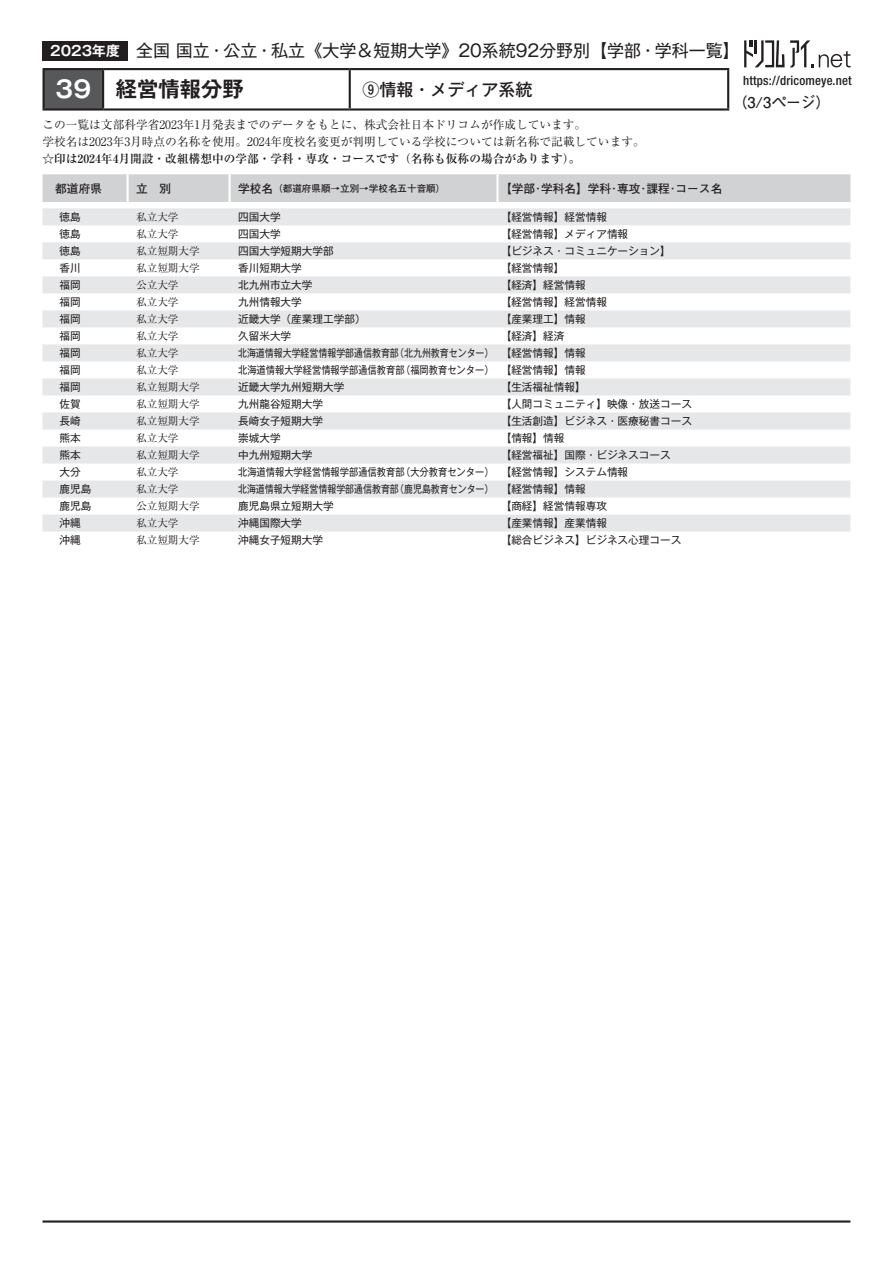
<style>
.page{position:relative;width:893px;height:1263px;background:#fff}
.page>*{position:absolute;margin:0;border:0;box-sizing:border-box;transform-origin:0 0}
.t1{font:700 21.3px "Gothic MB101 Pro De";letter-spacing:.005em;color:#231f20}
.t2{font:16.95px "Gothic MB101 Pro";color:#231f20}
.t3{font:500 16.95px "Gothic MB101 Pro";color:#231f20}
.t4{font:700 14.85px "Futo Go B101 Pro";color:#231f20}
.t5{font:500 condensed 12.75px "Helvetica Neue LT Std";letter-spacing:.015em;color:#231f20}
.t6{font:11.7px/17px "Ryumin Pro";color:#231f20}
.t7{font:700 11.7px "Ryumin Pro";color:#231f20}
.t8{font:700 11.7px "Futo Go B101 Pro";color:#231f20}
.t9{font:10.65px "Gothic MB101 Pro";color:#231f20}
.t10{font:10.65px "Ryumin Pro";color:#231f20}
.t11{font:10.65px "Gothic MB101 Pro";color:#231f20;scale:.87 1}
.t12{font:10.65px "Gothic MB101 Pro";color:#231f20;scale:.84 1}
.t13{font:700 9.6px "Futo Go B101 Pro";color:#231f20}
.s1{font-family:"Gothic MB101 Pro De";font-weight:700;font-size:13.8px;color:#fff}
.s2{font-size:23.4px;color:#fff}
.s3{font-size:11.7px}
</style>
<div class="page">
<div style="left:43px;top:174px;width:807px;height:28px;background:#d1d2d4"></div>
<hr style="left:126px;top:174px;width:3px;height:28px;background:#fff">
<hr style="left:229px;top:174px;width:2px;height:28px;background:#fff">
<hr style="left:496px;top:174px;width:3px;height:28px;background:#fff">
<div style="left:43px;top:41px;width:85px;height:20px;background:#231f20"></div>
<svg style="left:744px;top:40px;width:107px;height:27px"></svg>
<hr style="left:43px;top:1220px;width:807px;height:2px;background:#231f20">
<div style="left:44px;top:69px;width:59px;height:40px;background:#57585a"></div>
<hr style="left:43px;top:68px;width:60px;height:2px;background:#231f20">
<hr style="left:43px;top:70px;width:2px;height:38px;background:#231f20">
<hr style="left:103px;top:68px;width:247px;height:2px;background:#231f20">
<hr style="left:102px;top:70px;width:2px;height:38px;background:#231f20">
<hr style="left:350px;top:68px;width:379px;height:2px;background:#231f20">
<hr style="left:349px;top:70px;width:2px;height:38px;background:#231f20">
<hr style="left:727px;top:70px;width:2px;height:38px;background:#231f20">
<hr style="left:43px;top:108px;width:60px;height:3px;background:#231f20">
<hr style="left:103px;top:108px;width:247px;height:3px;background:#231f20">
<hr style="left:350px;top:108px;width:379px;height:3px;background:#231f20">
<svg style="left:43px;top:208px;width:807px;height:323px"></svg>
<h2 class="t2" style="left:50px;top:37px;width:691px"><span class="s1">2023年度</span> 全国 国立・公立・私立《大学＆短期大学》20系統92分野別【学部・学科一覧】</h2>
<h1 class="t1" style="left:56px;top:72px;width:190px"><span class="s2">39</span> 経営情報分野</h1>
<h2 class="t3" style="left:362px;top:75px;width:172px">⑨情報・メディア系統</h2>
<p class="t6" style="left:43px;top:116px;width:604px">この一覧は文部科学省2023年1月発表までのデータをもとに、株式会社日本ドリコムが作成しています。<br>学校名は2023年3月時点の名称を使用。2024年度校名変更が判明している学校については新名称で記載しています。</p>
<p class="t7" style="left:43px;top:150px;width:539px">☆印は2024年4月開設・改組構想中の学部・学科・専攻・コースです（名称も仮称の場合があります）。</p>
<p class="t8" style="left:55px;top:179px;width:48px">都道府県</p>
<p class="t8" style="left:136px;top:179px;width:37px">立　別</p>
<p class="t13" style="left:238px;top:180px;width:209px"><span class="s3">学校名</span>（都道府県順→立別→学校名五十音順）</p>
<p class="t8" style="left:500px;top:179px;width:224px">【学部･学科名】学科･専攻･課程･コース名</p>
<p class="t9" style="left:60px;top:208px;width:23px">徳島</p>
<p class="t10" style="left:136px;top:209px;width:44px">私立大学</p>
<p class="t9" style="left:238px;top:208px;width:44px">四国大学</p>
<p class="t9" style="left:501px;top:208px;width:108px">【経営情報】経営情報</p>
<p class="t9" style="left:60px;top:225px;width:23px">徳島</p>
<p class="t10" style="left:136px;top:226px;width:44px">私立大学</p>
<p class="t9" style="left:238px;top:225px;width:44px">四国大学</p>
<p class="t9" style="left:501px;top:225px;width:129px">【経営情報】メディア情報</p>
<p class="t9" style="left:60px;top:242px;width:23px">徳島</p>
<p class="t10" style="left:136px;top:243px;width:65px">私立短期大学</p>
<p class="t9" style="left:238px;top:242px;width:97px">四国大学短期大学部</p>
<p class="t9" style="left:501px;top:242px;width:172px">【ビジネス・コミュニケーション】</p>
<p class="t9" style="left:60px;top:259px;width:23px">香川</p>
<p class="t10" style="left:136px;top:260px;width:65px">私立短期大学</p>
<p class="t9" style="left:238px;top:259px;width:65px">香川短期大学</p>
<p class="t9" style="left:501px;top:259px;width:65px">【経営情報】</p>
<p class="t9" style="left:60px;top:276px;width:23px">福岡</p>
<p class="t10" style="left:136px;top:277px;width:44px">公立大学</p>
<p class="t9" style="left:238px;top:276px;width:76px">北九州市立大学</p>
<p class="t9" style="left:501px;top:276px;width:87px">【経済】経営情報</p>
<p class="t9" style="left:60px;top:293px;width:23px">福岡</p>
<p class="t10" style="left:136px;top:294px;width:44px">私立大学</p>
<p class="t9" style="left:238px;top:293px;width:65px">九州情報大学</p>
<p class="t9" style="left:501px;top:293px;width:108px">【経営情報】経営情報</p>
<p class="t9" style="left:60px;top:310px;width:23px">福岡</p>
<p class="t10" style="left:136px;top:311px;width:44px">私立大学</p>
<p class="t9" style="left:238px;top:310px;width:129px">近畿大学（産業理工学部）</p>
<p class="t9" style="left:501px;top:310px;width:87px">【産業理工】情報</p>
<p class="t9" style="left:60px;top:327px;width:23px">福岡</p>
<p class="t10" style="left:136px;top:328px;width:44px">私立大学</p>
<p class="t9" style="left:238px;top:327px;width:55px">久留米大学</p>
<p class="t9" style="left:501px;top:327px;width:65px">【経済】経済</p>
<p class="t9" style="left:60px;top:344px;width:23px">福岡</p>
<p class="t10" style="left:136px;top:345px;width:44px">私立大学</p>
<p class="t12" style="left:238px;top:344px;width:415px">北海道情報大学経営情報学部通信教育部（北九州教育センター） 【経営情報】情報</p>
<p class="t9" style="left:60px;top:361px;width:23px">福岡</p>
<p class="t10" style="left:136px;top:362px;width:44px">私立大学</p>
<p class="t11" style="left:238px;top:361px;width:401px">北海道情報大学経営情報学部通信教育部（福岡教育センター） 【経営情報】情報</p>
<p class="t9" style="left:60px;top:378px;width:23px">福岡</p>
<p class="t10" style="left:136px;top:379px;width:65px">私立短期大学</p>
<p class="t9" style="left:238px;top:378px;width:108px">近畿大学九州短期大学</p>
<p class="t9" style="left:501px;top:378px;width:87px">【生活福祉情報】</p>
<p class="t9" style="left:60px;top:395px;width:23px">佐賀</p>
<p class="t10" style="left:136px;top:396px;width:65px">私立短期大学</p>
<p class="t9" style="left:238px;top:395px;width:87px">九州龍谷短期大学</p>
<p class="t9" style="left:501px;top:395px;width:193px">【人間コミュニティ】映像・放送コース</p>
<p class="t9" style="left:60px;top:412px;width:23px">長崎</p>
<p class="t10" style="left:136px;top:413px;width:65px">私立短期大学</p>
<p class="t9" style="left:238px;top:412px;width:87px">長崎女子短期大学</p>
<p class="t9" style="left:501px;top:412px;width:193px">【生活創造】ビジネス・医療秘書コース</p>
<p class="t9" style="left:60px;top:429px;width:23px">熊本</p>
<p class="t10" style="left:136px;top:430px;width:44px">私立大学</p>
<p class="t9" style="left:238px;top:429px;width:44px">崇城大学</p>
<p class="t9" style="left:501px;top:429px;width:65px">【情報】情報</p>
<p class="t9" style="left:60px;top:446px;width:23px">熊本</p>
<p class="t10" style="left:136px;top:447px;width:65px">私立短期大学</p>
<p class="t9" style="left:238px;top:446px;width:76px">中九州短期大学</p>
<p class="t9" style="left:501px;top:446px;width:172px">【経営福祉】国際・ビジネスコース</p>
<p class="t9" style="left:60px;top:463px;width:23px">大分</p>
<p class="t10" style="left:136px;top:464px;width:44px">私立大学</p>
<p class="t11" style="left:238px;top:463px;width:450px">北海道情報大学経営情報学部通信教育部（大分教育センター） 【経営情報】システム情報</p>
<p class="t9" style="left:60px;top:480px;width:33px">鹿児島</p>
<p class="t10" style="left:136px;top:481px;width:44px">私立大学</p>
<p class="t12" style="left:238px;top:480px;width:415px">北海道情報大学経営情報学部通信教育部（鹿児島教育センター） 【経営情報】情報</p>
<p class="t9" style="left:60px;top:497px;width:33px">鹿児島</p>
<p class="t10" style="left:136px;top:498px;width:65px">公立短期大学</p>
<p class="t9" style="left:238px;top:497px;width:97px">鹿児島県立短期大学</p>
<p class="t9" style="left:501px;top:497px;width:108px">【商経】経営情報専攻</p>
<p class="t9" style="left:60px;top:514px;width:23px">沖縄</p>
<p class="t10" style="left:136px;top:515px;width:44px">私立大学</p>
<p class="t9" style="left:238px;top:514px;width:65px">沖縄国際大学</p>
<p class="t9" style="left:501px;top:514px;width:108px">【産業情報】産業情報</p>
<p class="t9" style="left:60px;top:531px;width:23px">沖縄</p>
<p class="t10" style="left:136px;top:532px;width:65px">私立短期大学</p>
<p class="t9" style="left:238px;top:531px;width:87px">沖縄女子短期大学</p>
<p class="t9" style="left:501px;top:531px;width:182px">【総合ビジネス】ビジネス心理コース</p>
<p class="t5" style="left:743px;top:73px;width:110px">https://dricomeye.net</p>
<h3 class="t4" style="left:732px;top:90px;width:100px">（3/3ページ）</h3>
</div>
